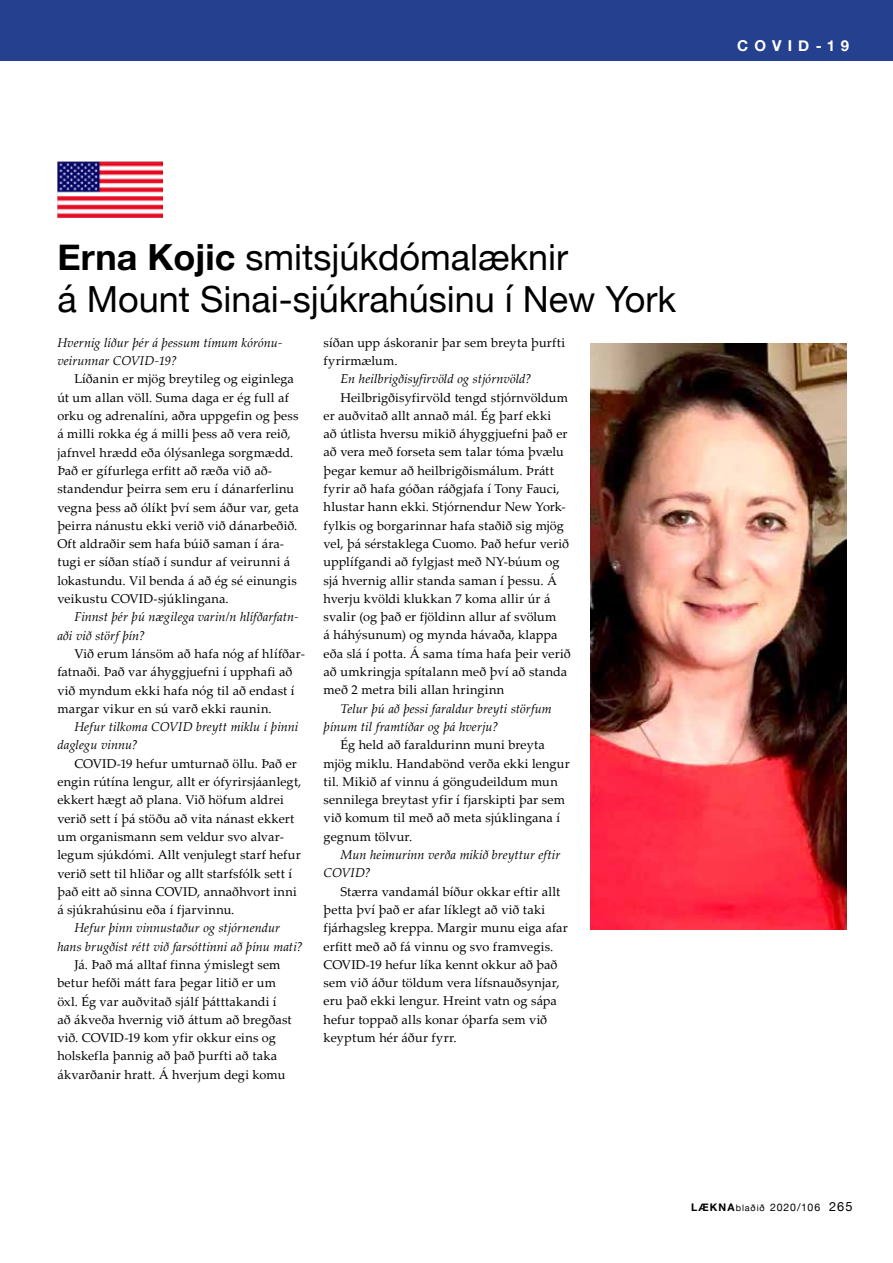
<style>
.page{position:relative;width:893px;height:1263px;background:#fff}
.page>*{position:absolute;margin:0;border:0;box-sizing:border-box;transform-origin:0 0}
.t1{font:36px/42px "Helvetica Neue";color:#000}
.t2{font:700 15px "Helvetica Neue";letter-spacing:.405em;color:#fff}
.t3{font:12.75px/18.3px "Palatino Linotype";letter-spacing:.01em;color:#000}
.t4{font:italic 12.75px/18.3px "Palatino Linotype";letter-spacing:.005em;color:#000}
.t5{font:10.5px "Helvetica Neue";letter-spacing:.08em;color:#000}
.s1{font-weight:700}
.s2{font-size:9px}
.s3{font-size:12.75px}
</style>
<div class="page">
<div style="left:0;top:0;width:893px;height:60px;background:#25408f"></div>
<img style="left:591px;top:344px;width:255px;height:585px">
<img style="left:57px;top:162px;width:105px;height:55px">
<p class="t2" style="left:737px;top:34px;width:113px">COVID-19</p>
<h1 class="t1" style="left:57px;top:238px;width:620px"><span class="s1">Erna Kojic</span> smitsjúkdómalæknir<br>á Mount Sinai-sjúkrahúsinu í New York</h1>
<p class="t4" style="left:57px;top:333px;width:226px">Hvernig líður þér á þessum tímum kórónu&shy;veirunnar COVID-19?</p>
<p class="t3" style="left:57px;top:369px;width:243px;text-indent:17px">Líðanin er mjög breytileg og eiginlega út um allan völl. Suma daga er ég full af orku og adrenalíni, aðra uppgefin og þess á milli rokka ég á milli þess að vera reið, jafnvel hrædd eða ólýsanlega sorgmædd.<br>Það er gífurlega erfitt að ræða við að&shy;standendur þeirra sem eru í dánarferlinu vegna þess að ólíkt því sem áður var, geta þeirra nánustu ekki verið við dánarbeðið.<br>Oft aldraðir sem hafa búið saman í ára&shy;tugi er síðan stíað í sundur af veirunni á lokastundu. Vil benda á að ég sé einungis veikustu COVID-sjúklingana.</p>
<p class="t4" style="left:57px;top:607px;width:243px;text-indent:17px">Finnst þér þú nægilega varin/n hlífðarfatn&shy;aði við störf þín?</p>
<p class="t3" style="left:57px;top:644px;width:249px;text-indent:17px">Við erum lánsöm að hafa nóg af hlífðar&shy;fatnaði. Það var áhyggjuefni í upphafi að við myndum ekki hafa nóg til að endast í margar vikur en sú varð ekki raunin.</p>
<p class="t4" style="left:57px;top:717px;width:242px;text-indent:17px">Hefur tilkoma COVID breytt miklu í þinni daglegu vinnu?</p>
<p class="t3" style="left:57px;top:754px;width:245px;text-indent:17px">COVID-19 hefur umturnað öllu. Það er engin rútína lengur, allt er ófyrirsjáanlegt, ekkert hægt að plana. Við höfum aldrei verið sett í þá stöðu að vita nánast ekkert um organismann sem veldur svo alvar&shy;legum sjúkdómi. Allt venjulegt starf hefur verið sett til hliðar og allt starfsfólk sett í það eitt að sinna COVID, annaðhvort inni á sjúkrahúsinu eða í fjarvinnu.</p>
<p class="t4" style="left:57px;top:918px;width:247px;text-align:center">Hefur þinn vinnustaður og stjórnendur<br>hans brugðist rétt við farsóttinni að þínu mati?</p>
<p class="t3" style="left:57px;top:955px;width:236px;text-indent:17px">Já. Það má alltaf finna ýmislegt sem betur hefði mátt fara þegar litið er um öxl. Ég var auðvitað sjálf þátttakandi í að ákveða hvernig við áttum að bregðast við. COVID-19 kom yfir okkur eins og holskefla þannig að það þurfti að taka ákvarðanir hratt. Á hverjum degi komu</p>
<p class="t3" style="left:324px;top:333px;width:243px">síðan upp áskoranir þar sem breyta þurfti fyrirmælum.</p>
<p class="t4" style="left:341px;top:369px;width:192px">En heilbrigðisyfirvöld og stjórnvöld?</p>
<p class="t3" style="left:324px;top:388px;width:249px;text-indent:17px">Heilbrigðisyfirvöld tengd stjórnvöldum er auðvitað allt annað mál. Ég þarf ekki<br>að útlista hversu mikið áhyggjuefni það er að vera með forseta sem talar tóma þvælu þegar kemur að heilbrigðismálum. Þrátt fyrir að hafa góðan ráðgjafa í Tony Fauci, hlustar hann ekki. Stjórnendur New York&shy;fylkis og borgarinnar hafa staðið sig mjög vel, þá sérstaklega Cuomo. Það hefur verið upplífgandi að fylgjast með NY-búum og sjá hvernig allir standa saman í þessu. Á hverju kvöldi klukkan 7 koma allir úr á svalir (og það er fjöldinn allur af svölum<br>á háhýsunum) og mynda hávaða, klappa eða slá í potta. Á sama tíma hafa þeir verið að umkringja spítalann með því að standa með 2 metra bili allan hringinn</p>
<p class="t4" style="left:324px;top:699px;width:230px;text-indent:17px">Telur þú að þessi faraldur breyti störfum þínum til framtíðar og þá hverju?</p>
<p class="t3" style="left:324px;top:735px;width:248px;text-indent:17px">Ég held að faraldurinn muni breyta mjög miklu. Handabönd verða ekki lengur til. Mikið af vinnu á göngudeildum mun sennilega breytast yfir í fjarskipti þar sem við komum til með að meta sjúklingana í gegnum tölvur.</p>
<p class="t4" style="left:324px;top:845px;width:238px;text-indent:17px">Mun heimurinn verða mikið breyttur eftir<br>COVID?</p>
<p class="t3" style="left:324px;top:882px;width:246px;text-indent:17px">Stærra vandamál bíður okkar eftir allt þetta því það er afar líklegt að við taki fjárhagsleg kreppa. Margir munu eiga afar erfitt með að fá vinnu og svo framvegis.<br>COVID-19 hefur líka kennt okkur að það sem við áður töldum vera lífsnauðsynjar, eru það ekki lengur. Hreint vatn og sápa hefur toppað alls konar óþarfa sem við keyptum hér áður fyrr.</p>
<p class="t5" style="left:691px;top:1200px;width:163px"><span class="s1">LÆKNA</span><span class="s2">blaðið</span> 2020/106 <span class="s3">265</span></p>
</div>
